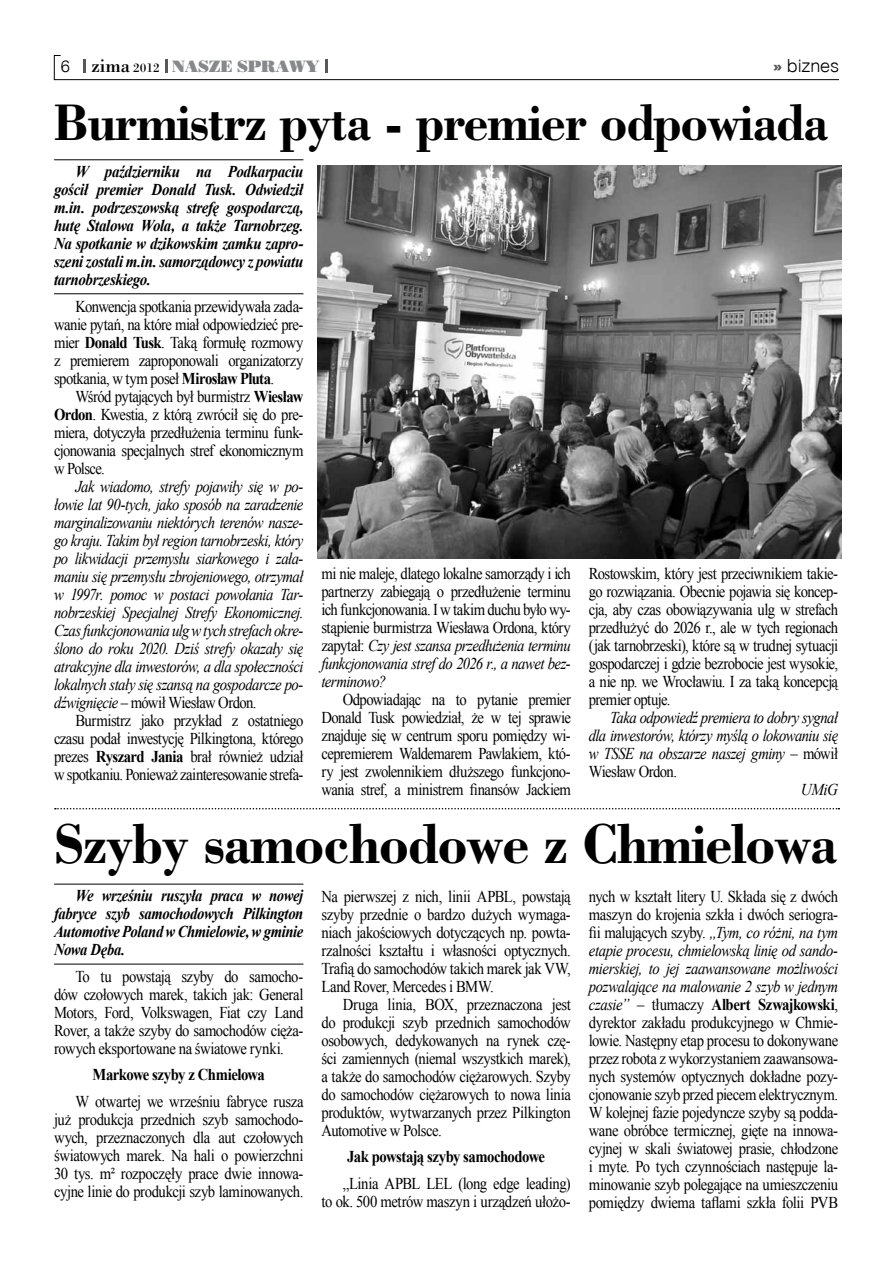
<style>
.page{position:relative;width:893px;height:1263px;background:#fff}
.page>*{position:absolute;margin:0;border:0;box-sizing:border-box;transform-origin:0 0}
.t1{font:700 52.5px "Bodoni PL";letter-spacing:-.03em;color:#000;scale:.94 1}
.t2{font:700 48px "Bodoni PL";letter-spacing:-.03em;color:#000;scale:.94 1}
.t3{font:300 18px "Switzerland";letter-spacing:-.01em;color:#000}
.t4{font:16.5px/18px "Times New Roman";letter-spacing:-.035em;color:#000;text-align:justify;scale:.89 1}
.t5{font:italic 16.5px/18px "Times New Roman";letter-spacing:-.04em;color:#000;text-align:justify;scale:.89 1}
.t6{font:italic 700 16.5px/18px "Times New Roman";letter-spacing:-.025em;color:#000;text-align:justify;scale:.91 1}
.t7{font:italic 700 16.5px/18px "Times New Roman";letter-spacing:-.025em;color:#000;text-align:justify;scale:.89 1}
.t8{font:700 16.5px "Times New Roman";letter-spacing:-.035em;color:#000;scale:.89 1}
.t9{font:16.5px "Bodnoff";letter-spacing:-.02em;color:#87888a}
.t10{font:italic 16.5px "Times New Roman";letter-spacing:-.04em;color:#000;scale:.92 1}
.s1{font-family:"Switzerland";font-weight:300;color:#000}
.s2{font-family:"Bodoni PL";font-size:18px;color:#000}
.s3{font-family:"Bodoni PL";font-size:12px;color:#000}
.s4{font-family:"Switzerland Inserat";font-weight:400;font-size:19.5px;color:#58585a}
.s5{font-weight:700}
.s6{font-style:normal}
.s7{font-style:italic}
</style>
<div class="page">
<svg style="left:54px;top:55px;width:785px;height:25px"></svg>
<hr style="left:54px;top:160px;width:249px;height:1px;background:#000">
<hr style="left:54px;top:293px;width:249px;height:1px;background:#000">
<svg style="left:55px;top:808px;width:784px;height:1px"></svg>
<hr style="left:54px;top:884px;width:249px;height:1px;background:#000">
<hr style="left:54px;top:964px;width:249px;height:1px;background:#000">
<img style="left:318px;top:166px;width:524px;height:393px">
<p class="t9" style="left:61px;top:57px;width:261px"><span class="s1">6</span> <span class="s2">zima</span> <span class="s3">2012</span> NASZE SPRAWY</p>
<p class="t3" style="left:773px;top:55px;width:68px"><span class="s4">»</span> biznes</p>
<h2 class="t2" style="left:53px;top:89px;width:826px">Burmistrz pyta - premier odpowiada</h2>
<p class="t6" style="left:54px;top:162px;width:276px;text-indent:21px">W październiku na Podkarpaciu gościł premier Donald Tusk. Odwiedził m.in. podrzeszowską strefę gospodarczą, hutę Stalowa Wola, a także Tarnobrzeg.<br>Na spotkanie w dzikowskim zamku zapro&shy;szeni zostali m.in. samorządowcy z powiatu tarnobrzeskiego.</p>
<p class="t4" style="left:54px;top:297px;width:282px;text-indent:21px">Konwencja spotkania przewidywała zada&shy;wanie pytań, na które miał odpowiedzieć pre&shy;mier <span class="s5">Donald Tusk</span>. Taką formułę rozmowy z premierem zaproponowali organizatorzy spotkania, w tym poseł <span class="s5">Mirosław Pluta</span>.</p>
<p class="t4" style="left:54px;top:387px;width:282px;text-indent:21px">Wśród pytających był burmistrz <span class="s5">Wiesław Ordon</span>. Kwestia, z którą zwrócił się do pre&shy;miera, dotyczyła przedłużenia terminu funk&shy;cjonowania specjalnych stref ekonomicznym w Polsce.</p>
<p class="t5" style="left:54px;top:477px;width:282px;text-indent:21px">Jak wiadomo, strefy pojawiły się w po&shy;łowie lat 90-tych, jako sposób na zaradzenie marginalizowaniu niektórych terenów nasze&shy;go kraju. Takim był region tarnobrzeski, który po likwidacji przemysłu siarkowego i zała&shy;maniu się przemysłu zbrojeniowego, otrzymał w 1997r. pomoc w postaci powołania Tar&shy;nobrzeskiej Specjalnej Strefy Ekonomicznej.<br>Czas funkcjonowania ulg w tych strefach okre&shy;ślono do roku 2020. Dziś strefy okazały się atrakcyjne dla inwestorów, a dla społeczności lokalnych stały się szansą na gospodarcze po&shy;dźwignięcie <span class="s6">– mówił Wiesław Ordon.</span></p>
<p class="t4" style="left:54px;top:711px;width:282px;text-indent:21px">Burmistrz jako przykład z ostatniego czasu podał inwestycję Pilkingtona, którego prezes <span class="s5">Ryszard Jania</span> brał również udział w spotkaniu. Ponieważ zainteresowanie strefa-</p>
<p class="t4" style="left:321px;top:564px;width:282px">mi nie maleje, dlatego lokalne samorządy i ich partnerzy zabiegają o przedłużenie terminu ich funkcjonowania. I w takim duchu było wy&shy;stąpienie burmistrza Wiesława Ordona, który zapytał: <span class="s7">Czy jest szansa przedłużenia terminu funkcjonowania stref do 2026 r., a nawet bez&shy;terminowo?</span></p>
<p class="t4" style="left:321px;top:690px;width:282px;text-indent:21px">Odpowiadając na to pytanie premier Donald Tusk powiedział, że w tej sprawie znajduje się w centrum sporu pomiędzy wi&shy;cepremierem Waldemarem Pawlakiem, któ&shy;ry jest zwolennikiem dłuższego funkcjono&shy;wania stref, a ministrem finansów Jackiem</p>
<p class="t4" style="left:589px;top:564px;width:282px">Rostowskim, który jest przeciwnikiem takie&shy;go rozwiązania. Obecnie pojawia się koncep&shy;cja, aby czas obowiązywania ulg w strefach przedłużyć do 2026 r., ale w tych regionach (jak tarnobrzeski), które są w trudnej sytuacji gospodarczej i gdzie bezrobocie jest wysokie, a nie np. we Wrocławiu. I za taką koncepcją premier optuje.</p>
<p class="t5" style="left:589px;top:708px;width:282px;text-indent:21px">Taka odpowiedź premiera to dobry sygnał dla inwestorów, którzy myślą o lokowaniu się w TSSE na obszarze naszej gminy <span class="s6">– mówił Wiesław Ordon.</span></p>
<p class="t10" style="left:801px;top:778px;width:42px">UMiG</p>
<h1 class="t1" style="left:54px;top:806px;width:835px">Szyby samochodowe z Chmielowa</h1>
<p class="t7" style="left:54px;top:886px;width:282px;text-indent:21px">We wrześniu ruszyła praca w nowej fabryce szyb samochodowych Pilkington Automotive Poland w Chmielowie, w gminie Nowa Dęba.</p>
<p class="t4" style="left:54px;top:967px;width:282px;text-indent:21px">To tu powstają szyby do samocho&shy;dów czołowych marek, takich jak: General Motors, Ford, Volkswagen, Fiat czy Land Rover, a także szyby do samochodów cięża&shy;rowych eksportowane na światowe rynki.</p>
<p class="t8" style="left:93px;top:1063px;width:195px">Markowe szyby z Chmielowa</p>
<p class="t4" style="left:54px;top:1092px;width:282px;text-indent:21px">W otwartej we wrześniu fabryce rusza już produkcja przednich szyb samochodo&shy;wych, przeznaczonych dla aut czołowych światowych marek. Na hali o powierzchni 30 tys. m² rozpoczęły prace dwie innowa&shy;cyjne linie do produkcji szyb laminowanych.</p>
<p class="t4" style="left:321px;top:887px;width:282px">Na pierwszej z nich, linii APBL, powstają szyby przednie o bardzo dużych wymaga&shy;niach jakościowych dotyczących np. powta&shy;rzalności kształtu i własności optycznych.<br>Trafią do samochodów takich marek jak VW, Land Rover, Mercedes i BMW.</p>
<p class="t4" style="left:321px;top:995px;width:282px;text-indent:21px">Druga linia, BOX, przeznaczona jest do produkcji szyb przednich samochodów osobowych, dedykowanych na rynek czę&shy;ści zamiennych (niemal wszystkich marek), a także do samochodów ciężarowych. Szyby do samochodów ciężarowych to nowa linia produktów, wytwarzanych przez Pilkington Automotive w Polsce.</p>
<p class="t8" style="left:347px;top:1145px;width:224px">Jak powstają szyby samochodowe</p>
<p class="t4" style="left:321px;top:1174px;width:282px;text-align:right">„Linia APBL LEL (long edge leading)<br>to ok. 500 metrów maszyn i urządzeń ułożo-</p>
<p class="t4" style="left:589px;top:887px;width:282px">nych w kształt litery U. Składa się z dwóch maszyn do krojenia szkła i dwóch seriogra&shy;fii malujących szyby. <span class="s7">„Tym, co różni, na tym etapie procesu, chmielowską linię od sando&shy;mierskiej, to jej zaawansowane możliwości pozwalające na malowanie 2 szyb w jednym czasie”</span> – tłumaczy <span class="s5">Albert Szwajkowski</span>, dyrektor zakładu produkcyjnego w Chmie&shy;lowie. Następny etap procesu to dokonywane przez robota z wykorzystaniem zaawansowa&shy;nych systemów optycznych dokładne pozy&shy;cjonowanie szyb przed piecem elektrycznym.<br>W kolejnej fazie pojedyncze szyby są podda&shy;wane obróbce termicznej, gięte na innowa&shy;cyjnej w skali światowej prasie, chłodzone i myte. Po tych czynnościach następuje la&shy;minowanie szyb polegające na umieszczeniu pomiędzy dwiema taflami szkła folii PVB</p>
</div>
